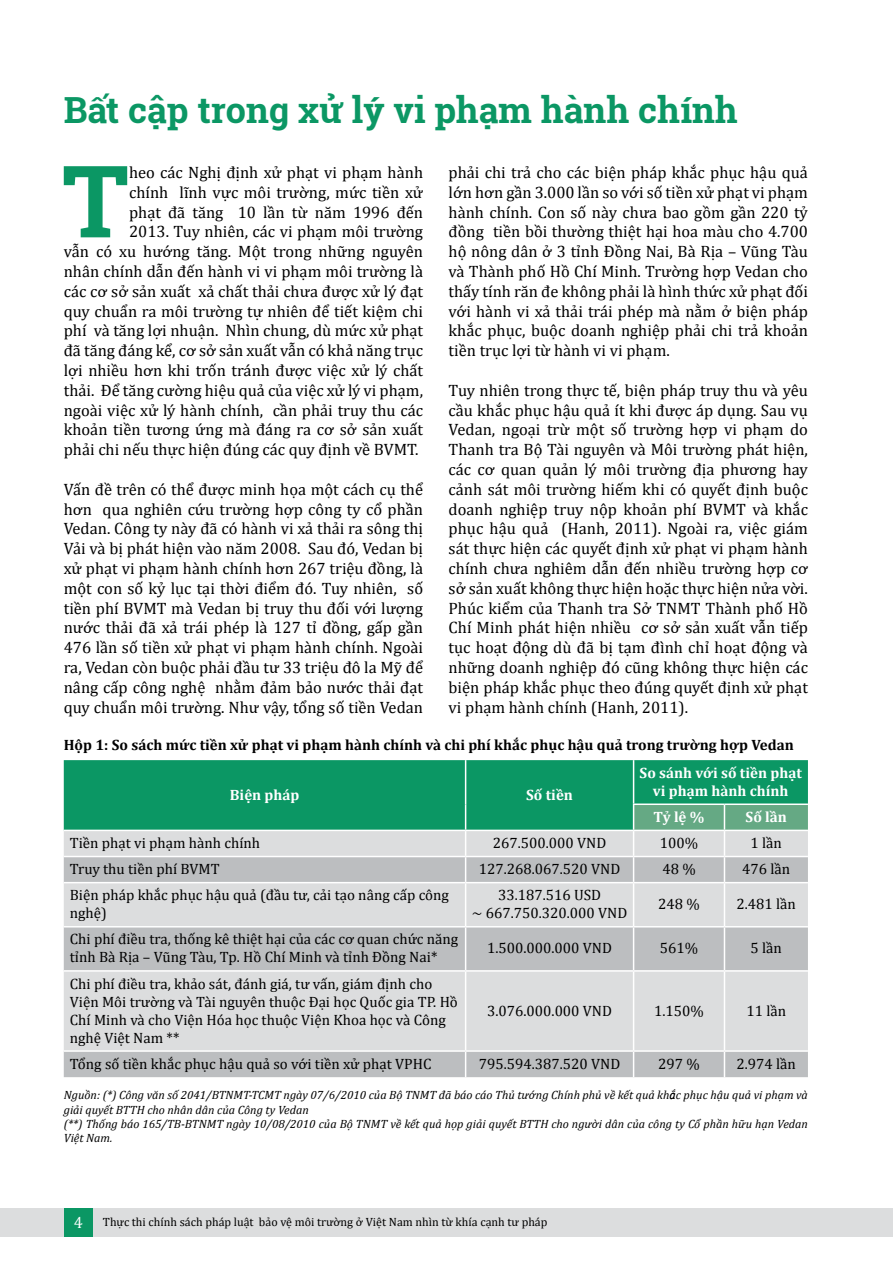
<style>
.page{position:relative;width:893px;height:1263px;background:#fff}
.page>*{position:absolute;margin:0;border:0;box-sizing:border-box;transform-origin:0 0}
.t1{font:700 100.05px "Roboto Slab";color:#0b9764}
.t2{font:700 36px "Roboto Slab";color:#0b9764}
.t3{font:16.5px/19.8px "Cambria";color:#000;text-align:justify}
.t4{font:15px/18px "Cambria";color:#000}
.t5{font:700 15px "Cambria";color:#000}
.t6{font:700 15px/18px "Cambria";color:#fff;text-align:center}
.t7{font:italic 12px/14.4px "Cambria";color:#000}
.t8{font:12px "Cambria";color:#000}
.s1{font-size:16.5px;color:#fff}
</style>
<div class="page">
<div style="left:64px;top:760px;width:744px;height:70px;background:#0b9764"></div>
<div style="left:64px;top:831px;width:569px;height:25px;background:#dcddde"></div>
<svg style="left:64px;top:857px;width:744px;height:220px;background:#cfd0d1"></svg>
<hr style="left:465px;top:760px;width:1px;height:44px;background:#fff">
<hr style="left:633px;top:760px;width:1px;height:43px;background:#fff">
<hr style="left:633px;top:803px;width:91px;height:2px;background:#fff">
<hr style="left:724px;top:803px;width:84px;height:2px;background:#fff">
<svg style="left:465px;top:804px;width:1px;height:78px"></svg>
<svg style="left:633px;top:804px;width:175px;height:78px;background:#afc5ba"></svg>
<hr style="left:64px;top:882px;width:402px;height:1px;background:#fff">
<hr style="left:466px;top:882px;width:168px;height:1px;background:#fff">
<hr style="left:465px;top:883px;width:1px;height:43px;background:#fff">
<hr style="left:634px;top:882px;width:90px;height:1px;background:#fff">
<hr style="left:633px;top:883px;width:1px;height:43px;background:#fff">
<hr style="left:724px;top:882px;width:84px;height:1px;background:#fff">
<hr style="left:724px;top:883px;width:1px;height:43px;background:#fff">
<hr style="left:64px;top:926px;width:402px;height:1px;background:#fff">
<hr style="left:466px;top:926px;width:168px;height:1px;background:#fff">
<hr style="left:465px;top:927px;width:1px;height:43px;background:#fff">
<hr style="left:634px;top:926px;width:90px;height:1px;background:#fff">
<hr style="left:633px;top:927px;width:1px;height:43px;background:#fff">
<hr style="left:724px;top:926px;width:84px;height:1px;background:#fff">
<hr style="left:724px;top:927px;width:1px;height:43px;background:#fff">
<hr style="left:64px;top:970px;width:402px;height:2px;background:#fff">
<hr style="left:466px;top:970px;width:168px;height:2px;background:#fff">
<hr style="left:465px;top:972px;width:1px;height:78px;background:#fff">
<hr style="left:634px;top:970px;width:90px;height:2px;background:#fff">
<hr style="left:633px;top:972px;width:1px;height:78px;background:#fff">
<hr style="left:724px;top:970px;width:84px;height:2px;background:#fff">
<hr style="left:724px;top:972px;width:1px;height:78px;background:#fff">
<hr style="left:64px;top:1050px;width:402px;height:2px;background:#fff">
<hr style="left:466px;top:1050px;width:168px;height:2px;background:#fff">
<svg style="left:465px;top:1052px;width:1px;height:25px"></svg>
<hr style="left:634px;top:1050px;width:90px;height:2px;background:#fff">
<svg style="left:633px;top:1052px;width:1px;height:25px"></svg>
<hr style="left:724px;top:1050px;width:84px;height:2px;background:#fff">
<svg style="left:724px;top:1052px;width:1px;height:25px"></svg>
<div style="left:0;top:1208px;width:893px;height:29px;background:#dcddde"></div>
<div style="left:64px;top:1208px;width:29px;height:29px;background:#0b9764"></div>
<h2 class="t2" style="left:64px;top:85px;width:676px">Bất cập trong xử lý vi phạm hành chính</h2>
<p class="t3" style="left:449px;top:162px;width:361px">phải chi trả cho các biện pháp khắc phục hậu quả lớn hơn gần 3.000 lần so với số tiền xử phạt vi phạm hành chính. Con số này chưa bao gồm gần 220 tỷ đồng tiền bồi thường thiệt hại hoa màu cho 4.700 hộ nông dân ở 3 tỉnh Đồng Nai, Bà Rịa – Vũng Tàu và Thành phố Hồ Chí Minh. Trường hợp Vedan cho thấy tính răn đe không phải là hình thức xử phạt đối với hành vi xả thải trái phép mà nằm ở biện pháp khắc phục, buộc doanh nghiệp phải chi trả khoản tiền trục lợi từ hành vi vi phạm.</p>
<p class="t3" style="left:449px;top:380px;width:361px">Tuy nhiên trong thực tế, biện pháp truy thu và yêu cầu khắc phục hậu quả ít khi được áp dụng. Sau vụ Vedan, ngoại trừ một số trường hợp vi phạm do Thanh tra Bộ Tài nguyên và Môi trường phát hiện, các cơ quan quản lý môi trường địa phương hay cảnh sát môi trường hiếm khi có quyết định buộc doanh nghiệp truy nộp khoản phí BVMT và khắc phục hậu quả (Hanh, 2011). Ngoài ra, việc giám sát thực hiện các quyết định xử phạt vi phạm hành chính chưa nghiêm dẫn đến nhiều trường hợp cơ sở sản xuất không thực hiện hoặc thực hiện nửa vời.<br>Phúc kiểm của Thanh tra Sở TNMT Thành phố Hồ Chí Minh phát hiện nhiều cơ sở sản xuất vẫn tiếp tục hoạt động dù đã bị tạm đình chỉ hoạt động và những doanh nghiệp đó cũng không thực hiện các biện pháp khắc phục theo đúng quyết định xử phạt vi phạm hành chính (Hanh, 2011).</p>
<p class="t3" style="left:64px;top:162px;width:361px;text-align:right">heo các Nghị định xử phạt vi phạm hành<br>chính lĩnh vực môi trường, mức tiền xử<br>phạt đã tăng 10 lần từ năm 1996 đến<br>2013. Tuy nhiên, các vi phạm môi trường<br>vẫn có xu hướng tăng. Một trong những nguyên nhân chính dẫn đến hành vi vi phạm môi trường là các cơ sở sản xuất xả chất thải chưa được xử lý đạt quy chuẩn ra môi trường tự nhiên để tiết kiệm chi phí và tăng lợi nhuận. Nhìn chung, dù mức xử phạt đã tăng đáng kể, cơ sở sản xuất vẫn có khả năng trục lợi nhiều hơn khi trốn tránh được việc xử lý chất thải. Để tăng cường hiệu quả của việc xử lý vi phạm, ngoài việc xử lý hành chính, cần phải truy thu các khoản tiền tương ứng mà đáng ra cơ sở sản xuất phải chi nếu thực hiện đúng các quy định về BVMT.</p>
<p class="t3" style="left:64px;top:479px;width:361px">Vấn đề trên có thể được minh họa một cách cụ thể hơn qua nghiên cứu trường hợp công ty cổ phần Vedan. Công ty này đã có hành vi xả thải ra sông thị Vải và bị phát hiện vào năm 2008. Sau đó, Vedan bị xử phạt vi phạm hành chính hơn 267 triệu đồng, là một con số kỷ lục tại thời điểm đó. Tuy nhiên, số tiền phí BVMT mà Vedan bị truy thu đối với lượng nước thải đã xả trái phép là 127 tỉ đồng, gấp gần 476 lần số tiền xử phạt vi phạm hành chính. Ngoài ra, Vedan còn buộc phải đầu tư 33 triệu đô la Mỹ để nâng cấp công nghệ nhằm đảm bảo nước thải đạt quy chuẩn môi trường. Như vậy, tổng số tiền Vedan</p>
<h1 class="t1" style="left:62px;top:132px;width:69px">T</h1>
<p class="t5" style="left:64px;top:734px;width:731px">Hộp 1: So sách mức tiền xử phạt vi phạm hành chính và chi phí khắc phục hậu quả trong trường hợp Vedan</p>
<p class="t6" style="left:230px;top:785px;width:71px">Biện pháp</p>
<p class="t6" style="left:526px;top:785px;width:48px">Số tiền</p>
<p class="t6" style="left:640px;top:763px;width:164px">So sánh với số tiền phạt vi phạm hành chính</p>
<p class="t6" style="left:653px;top:807px;width:53px">Tỷ lệ %</p>
<p class="t6" style="left:745px;top:807px;width:43px">Số lần</p>
<p class="t4" style="left:70px;top:834px;width:192px">Tiền phạt vi phạm hành chính</p>
<p class="t4" style="left:493px;top:834px;width:115px">267.500.000 VND</p>
<p class="t4" style="left:660px;top:834px;width:40px">100%</p>
<p class="t4" style="left:750px;top:834px;width:33px">1 lần</p>
<p class="t4" style="left:70px;top:860px;width:151px">Truy thu tiền phí BVMT</p>
<p class="t4" style="left:479px;top:860px;width:143px">127.268.067.520 VND</p>
<p class="t4" style="left:662px;top:860px;width:35px">48 %</p>
<p class="t4" style="left:742px;top:860px;width:49px">476 lần</p>
<p class="t4" style="left:70px;top:886px;width:381px">Biện pháp khắc phục hậu quả (đầu tư, cải tạo nâng cấp công nghệ)</p>
<p class="t4" style="left:472px;top:886px;width:157px;text-align:center">33.187.516 USD<br>~ 667.750.320.000 VND</p>
<p class="t4" style="left:658px;top:895px;width:43px">248 %</p>
<p class="t4" style="left:736px;top:895px;width:61px">2.481 lần</p>
<p class="t4" style="left:70px;top:930px;width:390px">Chi phí điều tra, thống kê thiệt hại của các cơ quan chức năng tỉnh Bà Rịa – Vũng Tàu, Tp. Hồ Chí Minh và tỉnh Đồng Nai*</p>
<p class="t4" style="left:487px;top:939px;width:126px">1.500.000.000 VND</p>
<p class="t4" style="left:660px;top:939px;width:40px">561%</p>
<p class="t4" style="left:751px;top:939px;width:33px">5 lần</p>
<p class="t4" style="left:70px;top:974px;width:390px">Chi phí điều tra, khảo sát, đánh giá, tư vấn, giám định cho Viện Môi trường và Tài nguyên thuộc Đại học Quốc gia TP. Hồ Chí Minh và cho Viện Hóa học thuộc Viện Khoa học và Công nghệ Việt Nam **</p>
<p class="t4" style="left:487px;top:1001px;width:126px">3.076.000.000 VND</p>
<p class="t4" style="left:654px;top:1001px;width:51px">1.150%</p>
<p class="t4" style="left:746px;top:1001px;width:41px">11 lần</p>
<p class="t4" style="left:70px;top:1054px;width:363px">Tổng số tiền khắc phục hậu quả so với tiền xử phạt VPHC</p>
<p class="t4" style="left:479px;top:1054px;width:143px">795.594.387.520 VND</p>
<p class="t4" style="left:658px;top:1054px;width:43px">297 %</p>
<p class="t4" style="left:737px;top:1054px;width:61px">2.974 lần</p>
<p class="t7" style="left:64px;top:1087px;width:746px">Nguồn: (*) Công văn số 2041/BTNMT-TCMT ngày 07/6/2010 của Bộ TNMT đã báo cáo Thủ tướng Chính phủ về kết quả khắc phục hậu quả vi phạm và giải quyết BTTH cho nhân dân của Công ty Vedan<br>(**) Thống báo 165/TB-BTNMT ngày 10/08/2010 của Bộ TNMT về kết quả họp giải quyết BTTH cho người dân của công ty Cổ phần hữu hạn Vedan Việt Nam.</p>
<p class="t8" style="left:74px;top:1215px;width:475px"><span class="s1">4</span> Thực thi chính sách pháp luật bảo vệ môi trường ở Việt Nam nhìn từ khía cạnh tư pháp</p>
</div>
